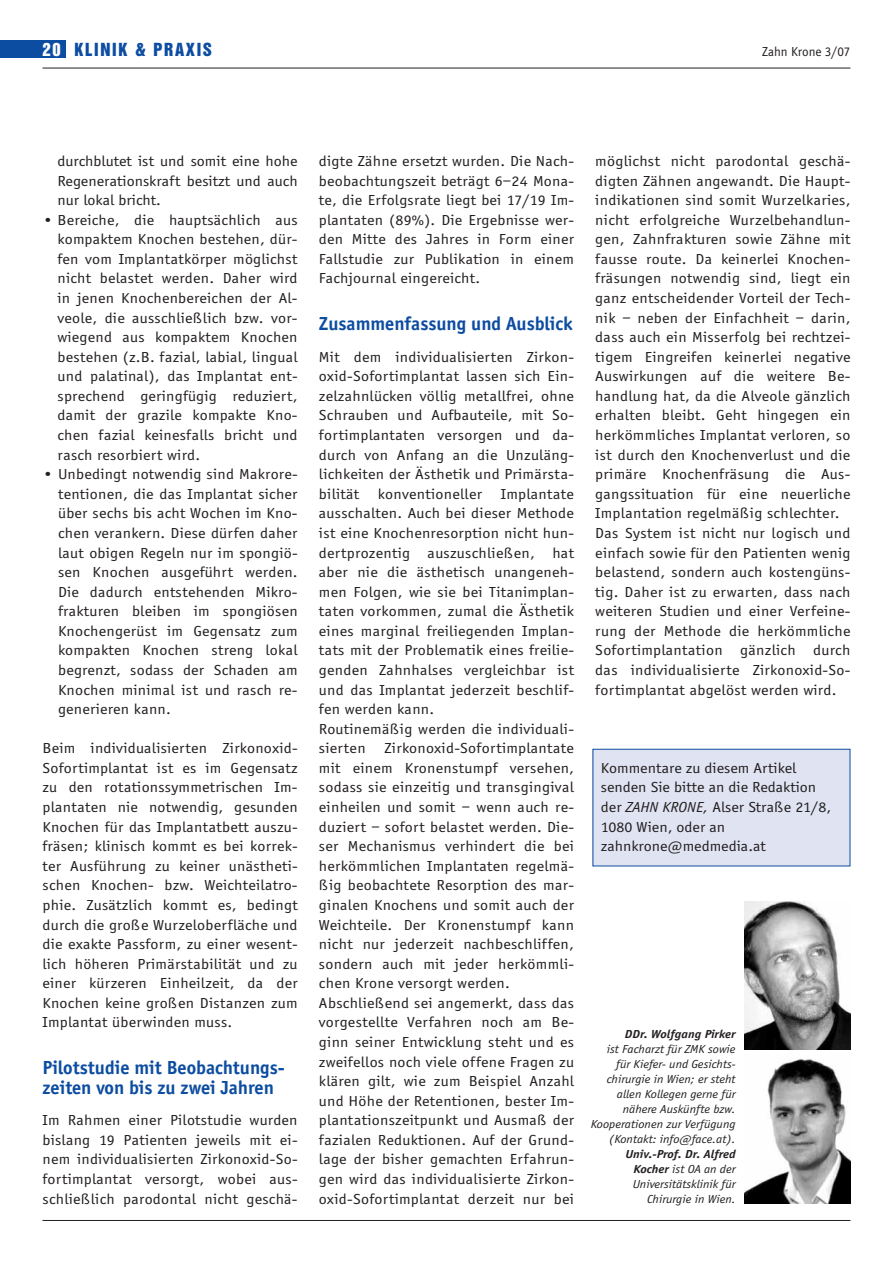
<style>
.page{position:relative;width:893px;height:1263px;background:#fff}
.page>*{position:absolute;margin:0;border:0;box-sizing:border-box;transform-origin:0 0}
.t1{font:700 19.5px/19.5px "Officina Sans";color:#0d4da1}
.t2{font:16.5px "Helvetica Inserat";letter-spacing:.1em;color:#0d4da1}
.t3{font:15px/19.6px "Officina Sans";letter-spacing:.015em;color:#231f20;text-align:justify;scale:1.1 1}
.t4{font:13.5px "Officina Sans";color:#231f20}
.t5{font:italic 12px/15px "Officina Sans";color:#231f20;text-align:right;scale:1.1 1}
.t6{font:italic 700 12px "Officina Sans";color:#231f20;scale:1.1 1}
.s1{color:#fff}
.s2{font-style:italic}
.s3{font-weight:700}
</style>
<div class="page">
<div style="left:0;top:41px;width:66px;height:17px;background:#0d4da1"></div>
<hr style="left:43px;top:68px;width:807px;height:1px;background:#231f20">
<hr style="left:43px;top:1220px;width:807px;height:1px;background:#231f20">
<img style="left:744px;top:1059px;width:106px;height:144px">
<img style="left:744px;top:901px;width:106px;height:149px">
<div style="left:593px;top:749px;width:257px;height:117px;background:#e0e4f2"></div>
<div style="left:592px;top:749px;width:258px;height:117px;border:1px solid #0d4da1"></div>
<p class="t2" style="left:43px;top:43px;width:171px"><span class="s1">20</span> KLINIK &amp; PRAXIS</p>
<p class="t4" style="left:762px;top:46px;width:90px">Zahn Krone 3/07</p>
<p class="t3" style="left:58px;top:152px;width:220px">durchblutet ist und somit eine hohe Regenerationskraft besitzt und auch nur lokal bricht.</p>
<p class="t3" style="left:58px;top:211px;width:220px;text-indent:-15px">• Bereiche, die hauptsächlich aus kompaktem Knochen bestehen, dür&shy;fen vom Implantatkörper möglichst nicht belastet werden. Daher wird in jenen Knochenbereichen der Al&shy;veole, die ausschließlich bzw. vor&shy;wiegend aus kompaktem Knochen bestehen (z.B. fazial, labial, lingual und palatinal), das Implantat ent&shy;sprechend geringfügig reduziert, damit der grazile kompakte Kno&shy;chen fazial keinesfalls bricht und rasch resorbiert wird.</p>
<p class="t3" style="left:58px;top:465px;width:219px;text-indent:-16px">• Unbedingt notwendig sind Makrore&shy;tentionen, die das Implantat sicher über sechs bis acht Wochen im Kno&shy;chen verankern. Diese dürfen daher laut obigen Regeln nur im spongiö&shy;sen Knochen ausgeführt werden.<br>Die dadurch entstehenden Mikro&shy;frakturen bleiben im spongiösen Knochengerüst im Gegensatz zum kompakten Knochen streng lokal begrenzt, sodass der Schaden am Knochen minimal ist und rasch re&shy;generieren kann.</p>
<p class="t3" style="left:43px;top:740px;width:233px">Beim individualisierten Zirkonoxid-Sofortimplantat ist es im Gegensatz zu den rotationssymmetrischen Im&shy;plantaten nie notwendig, gesunden Knochen für das Implantatbett auszu&shy;fräsen; klinisch kommt es bei korrek&shy;ter Ausführung zu keiner unästheti&shy;schen Knochen- bzw. Weichteilatro&shy;phie. Zusätzlich kommt es, bedingt durch die große Wurzeloberfläche und die exakte Passform, zu einer wesent&shy;lich höheren Primärstabilität und zu einer kürzeren Einheilzeit, da der Knochen keine großen Distanzen zum Implantat überwinden muss.</p>
<h1 class="t1" style="left:43px;top:1059px;width:244px">Pilotstudie mit Beobachtungs&shy;zeiten von bis zu zwei Jahren</h1>
<p class="t3" style="left:43px;top:1112px;width:233px">Im Rahmen einer Pilotstudie wurden bislang 19 Patienten jeweils mit ei&shy;nem individualisierten Zirkonoxid-So&shy;fortimplantat versorgt, wobei aus&shy;schließlich parodontal nicht geschä-</p>
<p class="t3" style="left:319px;top:152px;width:233px">digte Zähne ersetzt wurden. Die Nach&shy;beobachtungszeit beträgt 6–24 Mona&shy;te, die Erfolgsrate liegt bei 17/19 Im&shy;plantaten (89%). Die Ergebnisse wer&shy;den Mitte des Jahres in Form einer Fallstudie zur Publikation in einem Fachjournal eingereicht.</p>
<h1 class="t1" style="left:319px;top:315px;width:255px">Zusammenfassung und Ausblick</h1>
<p class="t3" style="left:319px;top:348px;width:233px">Mit dem individualisierten Zirkon&shy;oxid-Sofortimplantat lassen sich Ein&shy;zelzahnlücken völlig metallfrei, ohne Schrauben und Aufbauteile, mit So&shy;fortimplantaten versorgen und da&shy;durch von Anfang an die Unzuläng&shy;lichkeiten der Ästhetik und Primärsta&shy;bilität</p>
<p class="t3" style="left:319px;top:485px;width:233px;text-align:left;text-indent:182px">Implantate ausschalten. Auch bei dieser Methode ist eine Knochenresorption nicht hun&shy;dertprozentig auszuschließen, hat aber nie die ästhetisch unangeneh&shy;men Folgen, wie sie bei Titanimplan&shy;taten vorkommen, zumal die Ästhetik eines marginal freiliegenden Implan&shy;tats mit der Problematik eines freilie&shy;genden Zahnhalses vergleichbar ist und das Implantat jederzeit beschlif&shy;fen werden kann.<br>Routinemäßig werden die individuali&shy;sierten</p>
<p class="t3" style="left:378px;top:485px;width:96px">konventioneller</p>
<p class="t3" style="left:319px;top:740px;width:233px;text-align:left;text-indent:66px">Zirkonoxid-Sofortimplantate mit einem Kronenstumpf versehen, sodass sie einzeitig und transgingival einheilen und somit – wenn auch re&shy;duziert – sofort belastet werden. Die&shy;ser Mechanismus verhindert die bei herkömmlichen Implantaten regelmä&shy;ßig beobachtete Resorption des mar&shy;ginalen Knochens und somit auch der Weichteile. Der Kronenstumpf kann nicht nur jederzeit nachbeschliffen, sondern auch mit jeder herkömmli&shy;chen Krone versorgt werden.<br>Abschließend sei angemerkt, dass das vorgestellte Verfahren noch am Be&shy;ginn seiner Entwicklung steht und es zweifellos noch viele offene Fragen zu klären gilt, wie zum Beispiel Anzahl und Höhe der Retentionen, bester Im&shy;plantationszeitpunkt und Ausmaß der fazialen Reduktionen. Auf der Grund&shy;lage der bisher gemachten Erfahrun&shy;gen wird das individualisierte Zirkon&shy;oxid-Sofortimplantat derzeit nur bei</p>
<p class="t3" style="left:595px;top:152px;width:233px;text-align:left">möglichst nicht parodontal geschä&shy;digten Zähnen angewandt. Die Haupt&shy;indikationen sind somit Wurzelkaries, nicht erfolgreiche Wurzelbehandlun&shy;gen, Zahnfrakturen sowie Zähne mit fausse route. Da keinerlei Knochen&shy;fräsungen notwendig sind, liegt ein ganz entscheidender Vorteil der Tech&shy;nik – neben der Einfachheit – darin, dass auch ein Misserfolg bei rechtzei&shy;tigem Eingreifen keinerlei negative Auswirkungen auf die weitere Be&shy;handlung hat, da die Alveole gänzlich erhalten bleibt. Geht hingegen ein herkömmliches Implantat verloren, so ist durch den Knochenverlust und die primäre Knochenfräsung die Aus&shy;gangssituation für eine neuerliche Implantation regelmäßig schlechter.<br>Das System ist nicht nur logisch und einfach sowie für den Patienten wenig belastend, sondern auch kostengüns&shy;tig. Daher ist zu erwarten, dass nach weiteren Studien und einer Verfeine&shy;rung der Methode die herkömmliche Sofortimplantation gänzlich durch das individualisierte Zirkonoxid-So&shy;fortimplantat abgelöst werden wird.</p>
<p class="t3" style="left:601px;top:759px;width:211px;text-align:left">Kommentare zu diesem Artikel senden Sie bitte an die Redaktion der <span class="s2">ZAHN KRONE,</span> Alser Straße 21/8,<br>1080 Wien, oder an zahnkrone@medmedia.at</p>
<p class="t6" style="left:625px;top:1029px;width:102px">DDr. Wolfgang Pirker</p>
<p class="t5" style="left:591px;top:1042px;width:133px">ist Facharzt für ZMK sowie für Kiefer- und Gesichts&shy;chirurgie in Wien; er steht allen Kollegen gerne für nähere Auskünfte bzw.<br>Kooperationen zur Verfügung (Kontakt: info@face.at).</p>
<p class="t5" style="left:625px;top:1147px;width:102px"><span class="s3">Univ.-Prof. Dr. Alfred<br>Kocher</span> ist OA an der<br>Universitätsklinik für<br>Chirurgie in Wien.</p>
</div>
